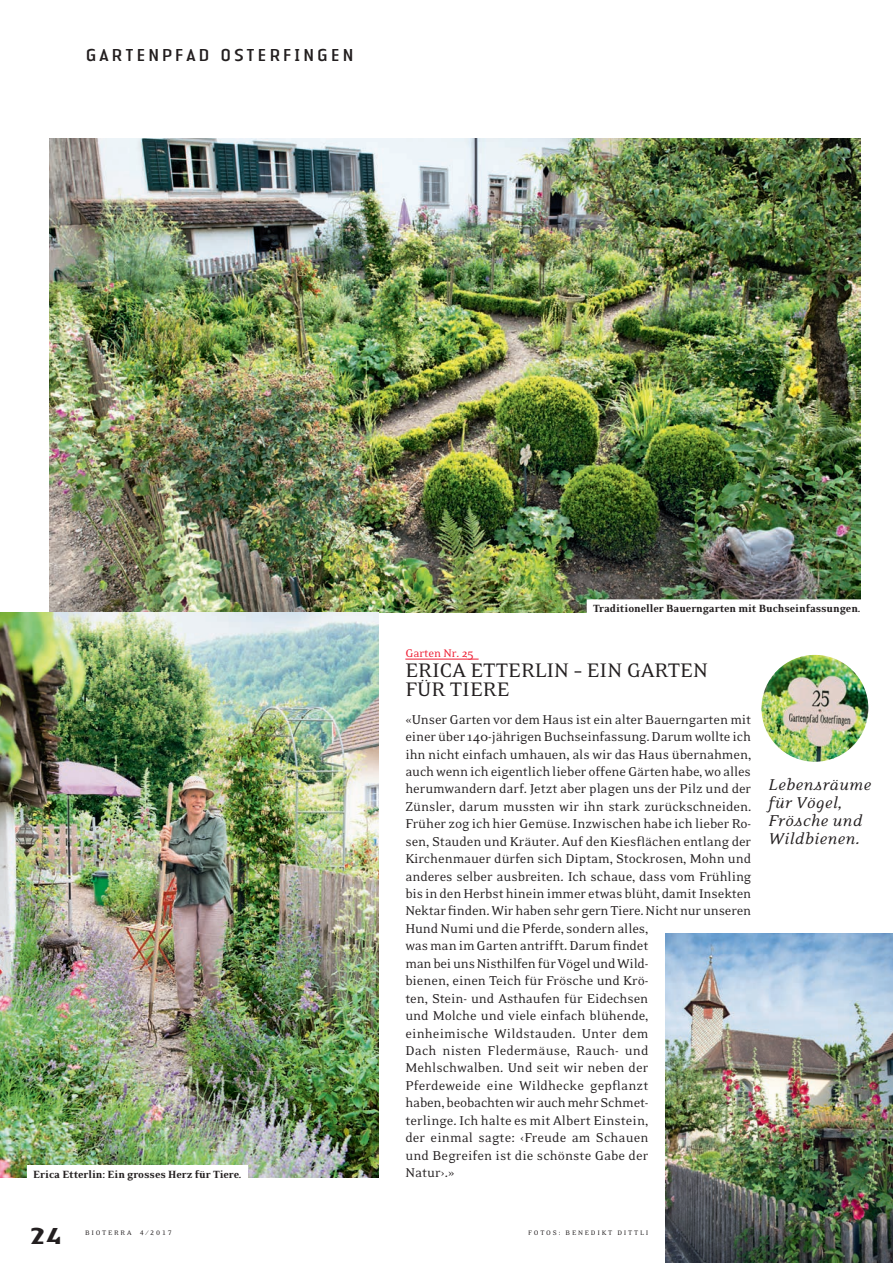
<style>
.page{position:relative;width:893px;height:1263px;background:#fff}
.page>*{position:absolute;margin:0;border:0;box-sizing:border-box;transform-origin:0 0}
.t1{font:700 24px "LT Authentic Small Serif";color:#231f20}
.Saison_Titel_NEU_15{font:22.5px/19.5px "Eidetic Neo";color:#231f20}
.Legende_8_Balken{font:italic 18px/18px "Eidetic Neo";letter-spacing:.02em;color:#231f20}
.Normal_Bioterra_oE{font:18px "LT Authentic Sans";letter-spacing:.1em;color:#231f20}
.Normal_Bioterra_oE-2{font:14.7px/17.4px "Eidetic Neo";letter-spacing:-.005em;color:#231f20}
.Saison_Titel_NEU_15-2{font:12.75px "Eidetic Neo";letter-spacing:-.005em;color:#ee1a30}
.Legende_8_Balken-2{font:900 12px "Eidetic Neo";letter-spacing:-.005em;color:#231f20}
.t2{font:7.5px "Eidetic Neo";letter-spacing:.24em;color:#231f20}
.s1{font-family:"Eidetic Neo Fractions"}
</style>
<div class="page">
<img style="left:50px;top:138px;width:810px;height:474px">
<img style="left:665px;top:933px;width:228px;height:330px">
<hr style="left:405px;top:659px;width:74px;height:1px;background:#ee1a30">
<img style="left:0;top:612px;width:378px;height:565px">
<img style="left:761px;top:655px;width:107px;height:107px;border-radius:53px">
<div style="left:587px;top:599px;width:280px;height:18px;background:#fff"></div>
<div style="left:27px;top:1165px;width:221px;height:18px;background:#fff"></div>
<p class="Normal_Bioterra_oE" style="left:85px;top:44px;width:271px">GARTENPFAD OSTERFINGEN</p>
<p class="Legende_8_Balken-2" style="left:33px;top:1168px;width:210px">Erica Etterlin: Ein grosses Herz für Tiere.</p>
<p class="t1" style="left:30px;top:1221px;width:33px">24</p>
<p class="t2" style="left:85px;top:1229px;width:88px">BIOTERRA <span class="s1">4 / 2017</span></p>
<p class="Legende_8_Balken-2" style="left:593px;top:603px;width:269px">Traditioneller Bauerngarten mit Buchseinfassungen.</p>
<p class="Saison_Titel_NEU_15-2" style="left:405px;top:647px;width:70px">Garten Nr. 25</p>
<p class="Saison_Titel_NEU_15" style="left:405px;top:661px;width:304px">ERICA ETTERLIN – EIN GARTEN<br>FÜR TIERE</p>
<p class="Normal_Bioterra_oE-2" style="left:405px;top:711px;width:348px">«Unser Garten vor dem Haus ist ein alter Bauerngarten mit einer über 140-jährigen Buchseinfassung. Darum wollte ich ihn nicht einfach umhauen, als wir das Haus übernahmen, auch wenn ich eigentlich lieber offene Gärten habe, wo alles herumwandern darf. Jetzt aber plagen uns der Pilz und der Zünsler, darum mussten wir ihn stark zurückschneiden.<br>Früher zog ich hier Gemüse. Inzwischen habe ich lieber Ro&shy;sen, Stauden und Kräuter. Auf den Kiesflächen entlang der Kirchenmauer dürfen sich Diptam, Stockrosen, Mohn und anderes selber ausbreiten. Ich schaue, dass vom Frühling bis in den Herbst hinein immer etwas blüht, damit Insekten Nektar finden. Wir haben sehr gern Tiere. Nicht nur unseren Hund Numi und die Pferde, sondern alles,<br>was man im Garten antrifft. Darum findet<br>man bei uns Nisthilfen für Vögel und Wild-<br>bienen, einen Teich für Frösche und Krö-<br>ten, Stein- und Asthaufen für Eidechsen<br>und Molche und viele einfach blühende,<br>einheimische Wildstauden. Unter dem<br>Dach nisten Fledermäuse, Rauch- und<br>Mehlschwalben. Und seit wir neben der<br>Pferdeweide eine Wildhecke gepflanzt<br>haben, beobachten wir auch mehr Schmet-<br>terlinge. Ich halte es mit Albert Einstein,<br>der einmal sagte: ‹Freude am Schauen<br>und Begreifen ist die schönste Gabe der<br>Natur›.»</p>
<p class="Legende_8_Balken" style="left:768px;top:775px;width:104px">Lebensräume für Vögel,<br>Frösche und<br>Wildbienen.</p>
<p class="t2" style="left:528px;top:1228px;width:122px">FOTOS: BENEDIKT DITTLI</p>
</div>
